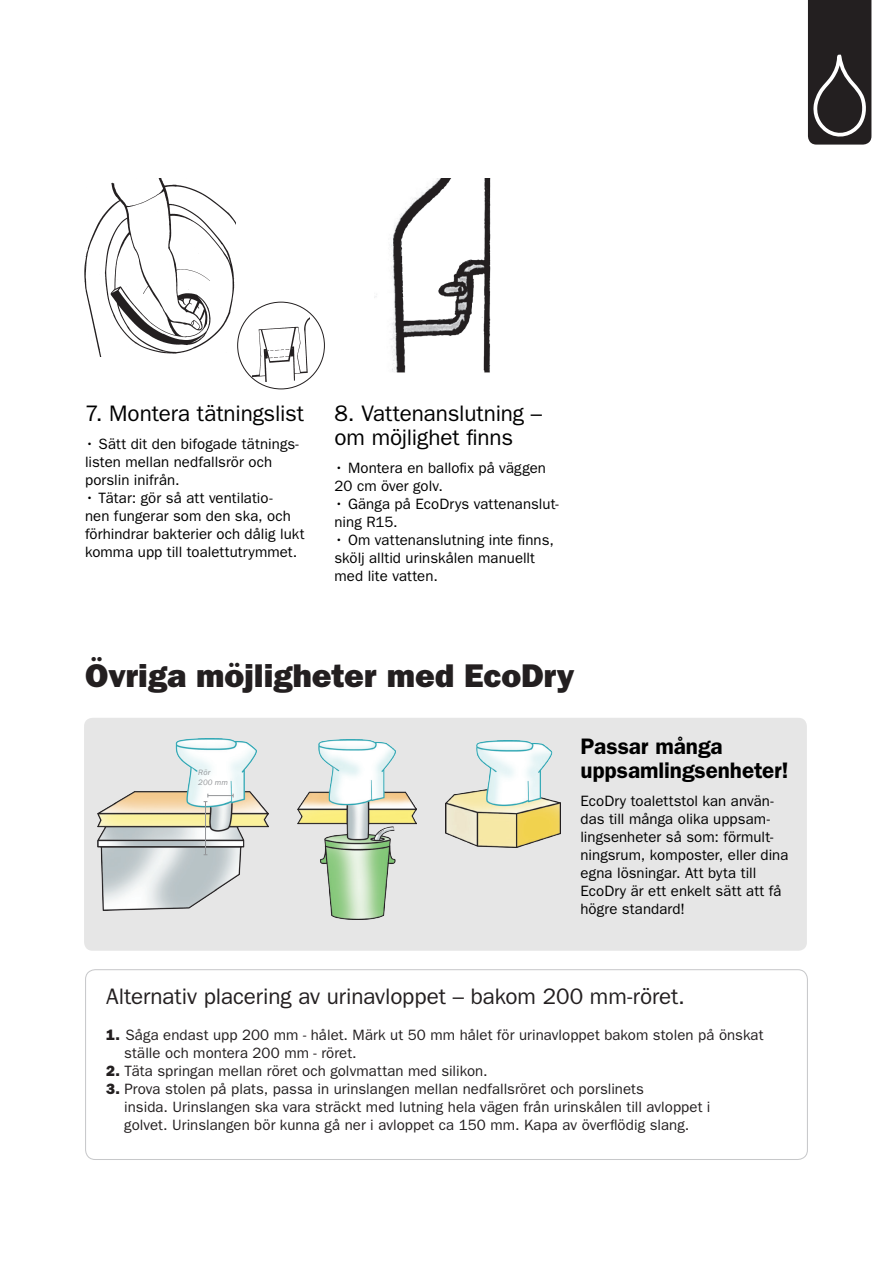
<style>
.page{position:relative;width:893px;height:1263px;background:#fff}
.page>*{position:absolute;margin:0;border:0;box-sizing:border-box;transform-origin:0 0}
.t1{font:33px "ITC Franklin Gothic Std Hvy";color:#231f20}
.t2{font:22.5px/24px "ITC Franklin Gothic Std";letter-spacing:-.005em;color:#000}
.t3{font:22.5px "ITC Franklin Gothic Std";letter-spacing:-.005em;color:#231f20}
.t4{font:600 22.5px/24px "ITC Franklin Gothic Std";letter-spacing:-.005em;color:#000}
.t5{font:15px/18px "ITC Franklin Gothic Std";letter-spacing:.005em;color:#000}
.t6{font:15px/18px "ITC Franklin Gothic Std";letter-spacing:.005em;color:#231f20}
.t7{font:italic 7.95px "ITC Franklin Gothic Std";letter-spacing:.015em;color:#939598}
.s1{font-family:"ITC Franklin Gothic Std Hvy"}
</style>
<div class="page">
<div style="left:85px;top:969px;width:723px;height:191px;border:1px solid #c7c8ca;border-radius:10px"></div>
<img style="left:84px;top:179px;width:152px;height:178px">
<svg style="left:808px;top:0;width:63px;height:145px;background:#353233"></svg>
<div style="left:84px;top:718px;width:723px;height:233px;background:#e6e6e6;border-radius:9px"></div>
<img style="left:375px;top:179px;width:116px;height:194px">
<img style="left:97px;top:738px;width:171px;height:173px">
<hr style="left:205px;top:802px;width:1px;height:53px;background:#939598">
<svg style="left:204px;top:794px;width:30px;height:8px"></svg>
<img style="left:297px;top:740px;width:119px;height:179px">
<img style="left:445px;top:741px;width:116px;height:106px">
<img style="left:252px;top:317px;width:58px;height:65px">
<p class="t2" style="left:85px;top:401px;width:220px">7. Montera tätningslist</p>
<p class="t5" style="left:85px;top:435px;width:215px">• Sätt dit den bifogade tätnings&shy;listen mellan nedfallsrör och porslin inifrån.</p>
<p class="t5" style="left:85px;top:489px;width:221px">• Tätar: gör så att ventilatio-<br>nen fungerar som den ska, och förhindrar bakterier och dålig lukt komma upp till toalettutrymmet.</p>
<p class="t2" style="left:334px;top:401px;width:209px">8. Vattenanslutning – om möjlighet finns</p>
<p class="t5" style="left:334px;top:459px;width:213px">• Montera en ballofix på väggen<br>20 cm över golv.</p>
<p class="t5" style="left:334px;top:495px;width:226px">• Gänga på EcoDrys vattenanslut&shy;ning R15.</p>
<p class="t5" style="left:334px;top:531px;width:221px">• Om vattenanslutning inte finns, skölj alltid urinskålen manuellt med lite vatten.</p>
<p class="t1" style="left:85px;top:656px;width:491px">Övriga möjligheter med EcoDry</p>
<p class="t7" style="left:198px;top:768px;width:14px">Rör</p>
<p class="t7" style="left:198px;top:778px;width:31px">200 mm</p>
<p class="t4" style="left:580px;top:734px;width:210px">Passar många uppsamlingsenheter!</p>
<p class="t5" style="left:580px;top:792px;width:210px">EcoDry toalettstol kan använ&shy;das till många olika uppsam&shy;lingsenheter så som: förmult&shy;ningsrum, komposter, eller dina egna lösningar. Att byta till<br>EcoDry är ett enkelt sätt att få högre standard!</p>
<p class="t3" style="left:106px;top:983px;width:580px">Alternativ placering av urinavloppet – bakom 200 mm-röret.</p>
<p class="t6" style="left:124px;top:1026px;width:641px;text-indent:-18px"><span class="s1">1.</span> Såga endast upp 200 mm - hålet. Märk ut 50 mm hålet för urinavloppet bakom stolen på önskat ställe och montera 200 mm - röret.</p>
<p class="t6" style="left:106px;top:1062px;width:383px"><span class="s1">2.</span> Täta springan mellan röret och golvmattan med silikon.</p>
<p class="t6" style="left:106px;top:1080px;width:539px"><span class="s1">3.</span> Prova stolen på plats, passa in urinslangen mellan nedfallsröret och porslinets</p>
<p class="t6" style="left:124px;top:1098px;width:588px">insida. Urinslangen ska vara sträckt med lutning hela vägen från urinskålen till avloppet i</p>
<p class="t6" style="left:124px;top:1116px;width:567px">golvet. Urinslangen bör kunna gå ner i avloppet ca 150 mm. Kapa av överflödig slang.</p>
</div>
